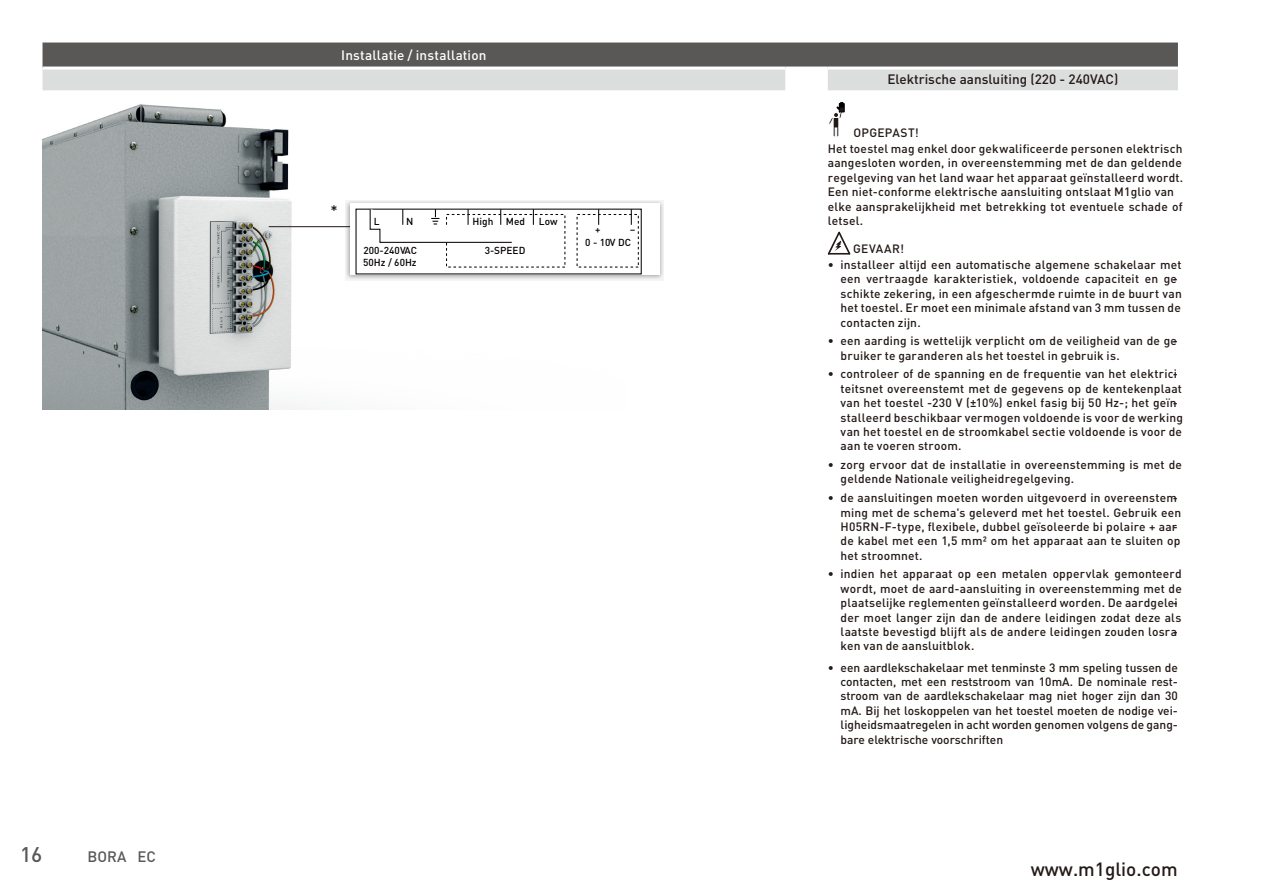
<style>
.page{position:relative;width:1263px;height:893px;background:#fff}
.page>*{position:absolute;margin:0;border:0;box-sizing:border-box;transform-origin:0 0}
.t1{font:500 21px "DIN Pro";color:#595857}
.t2{font:500 18.9px "DIN Pro";color:#231916}
.t3{font:500 15px "DIN Pro";color:#595857}
.t4{font:500 15px "DIN Pro";color:#231916}
.t5{font:500 13.5px "DIN Pro";color:#231916}
.t6{font:500 13.5px "DIN Pro";letter-spacing:.01em;color:#fff}
.t7{font:500 12px/14.4px "DIN Pro";letter-spacing:.015em;color:#231916}
.t8{font:500 10.05px "DIN Pro";color:#060101}
.t9{font:500 10.05px "DIN Pro";color:#060101;scale:1.5 1}
</style>
<div class="page">
<svg style="left:43px;top:43px;width:1135px;height:47px;background:#969696"></svg>
<hr style="left:43px;top:67px;width:742px;height:3px;background:#fff">
<hr style="left:785px;top:67px;width:43px;height:3px;background:#fff">
<hr style="left:828px;top:67px;width:350px;height:3px;background:#fff">
<img style="left:43px;top:104px;width:303px;height:305px">
<hr style="left:269px;top:226px;width:106px;height:1px;background:#231916">
<svg style="left:346px;top:200px;width:318px;height:80px"></svg>
<div style="left:350px;top:203px;width:309px;height:71px;background:#fff"></div>
<svg style="left:533px;top:209px;width:1px;height:16px"></svg>
<svg style="left:598px;top:209px;width:1px;height:16px"></svg>
<svg style="left:631px;top:209px;width:1px;height:16px"></svg>
<svg style="left:369px;top:208px;width:144px;height:35px"></svg>
<svg style="left:829px;top:102px;width:15px;height:35px"></svg>
<svg style="left:828px;top:232px;width:22px;height:23px"></svg>
<p class="t6" style="left:341px;top:46px;width:147px">Installatie / installation</p>
<p class="t4" style="left:330px;top:201px;width:9px">*</p>
<p class="t8" style="left:374px;top:214px;width:7px">L</p>
<p class="t8" style="left:406px;top:214px;width:9px">N</p>
<p class="t8" style="left:473px;top:214px;width:54px">High Med</p>
<p class="t8" style="left:539px;top:214px;width:20px">Low</p>
<p class="t8" style="left:363px;top:244px;width:55px">200-240VAC</p>
<p class="t8" style="left:485px;top:244px;width:42px">3-SPEED</p>
<p class="t8" style="left:363px;top:256px;width:55px">50Hz / 60Hz</p>
<p class="t8" style="left:595px;top:222px;width:7px">+</p>
<p class="t9" style="left:629px;top:222px;width:6px">-</p>
<p class="t8" style="left:585px;top:235px;width:47px">0 - 10V DC</p>
<h1 class="t1" style="left:20px;top:840px;width:24px">16</h1>
<p class="t3" style="left:88px;top:846px;width:70px">BORA EC</p>
<p class="t5" style="left:887px;top:70px;width:232px">Elektrische aansluiting (220 - 240VAC)</p>
<p class="t7" style="left:828px;top:124px;width:356px;line-height:15.9px;text-indent:26px">OPGEPAST!<br>Het toestel mag enkel door gekwalificeerde personen elektrisch</p>
<p class="t7" style="left:828px;top:155px;width:357px">aangesloten worden, in overeenstemming met de dan geldende regelgeving van het land waar het apparaat geïnstalleerd wordt.<br>Een niet-conforme elektrische aansluiting ontslaat M1glio van elke aansprakelijkheid met betrekking tot eventuele schade of letsel.</p>
<p class="t7" style="left:853px;top:241px;width:52px">GEVAAR!</p>
<p class="t7" style="left:840px;top:257px;width:343px;text-indent:-13px">• installeer altijd een automatische algemene schakelaar met een vertraagde karakteristiek, voldoende capaciteit en ge&shy;schikte zekering, in een afgeschermde ruimte in de buurt van het toestel. Er moet een minimale afstand van 3 mm tussen de contacten zijn.</p>
<p class="t7" style="left:841px;top:333px;width:339px;text-indent:-13px">• een aarding is wettelijk verplicht om de veiligheid van de ge&shy;bruiker te garanderen als het toestel in gebruik is.</p>
<p class="t7" style="left:840px;top:366px;width:344px;text-indent:-13px">• controleer of de spanning en de frequentie van het elektric-i teitsnet overeenstemt met de gegevens op de kentekenplaat van het toestel -230 V (±10%) enkel fasig bij 50 Hz-; het geïn&shy;stalleerd beschikbaar vermogen voldoende is voor de werking van het toestel en de stroomkabel sectie voldoende is voor de aan te voeren stroom.</p>
<p class="t7" style="left:841px;top:457px;width:343px;text-indent:-13px">• zorg ervoor dat de installatie in overeenstemming is met de geldende Nationale veiligheidregelgeving.</p>
<p class="t7" style="left:840px;top:490px;width:342px;text-indent:-13px">• de aansluitingen moeten worden uitgevoerd in overeenstem&shy;ming met de schema's geleverd met het toestel. Gebruik een H05RN-F-type, flexibele, dubbel geïsoleerde bi polaire + aar&shy;de kabel met een 1,5 mm² om het apparaat aan te sluiten op het stroomnet.</p>
<p class="t7" style="left:840px;top:566px;width:343px;text-indent:-13px">• indien het apparaat op een metalen oppervlak gemonteerd wordt, moet de aard-aansluiting in overeenstemming met de plaatselijke reglementen geïnstalleerd worden. De aardgele-i der moet langer zijn dan de andere leidingen zodat deze als laatste bevestigd blijft als de andere leidingen zouden losra&shy;ken van de aansluitblok.</p>
<p class="t7" style="left:840px;top:659px;width:339px;text-align:justify;text-indent:-13px">• een aardlekschakelaar met tenminste 3 mm speling tussen de contacten, met een reststroom van 10mA. De nominale rest&shy;stroom van de aardlekschakelaar mag niet hoger zijn dan 30 mA. Bij het loskoppelen van het toestel moeten de nodige vei&shy;ligheidsmaatregelen in acht worden genomen volgens de gang&shy;bare elektrische voorschriften</p>
<h2 class="t2" style="left:1031px;top:856px;width:148px">www.m1glio.com</h2>
</div>
